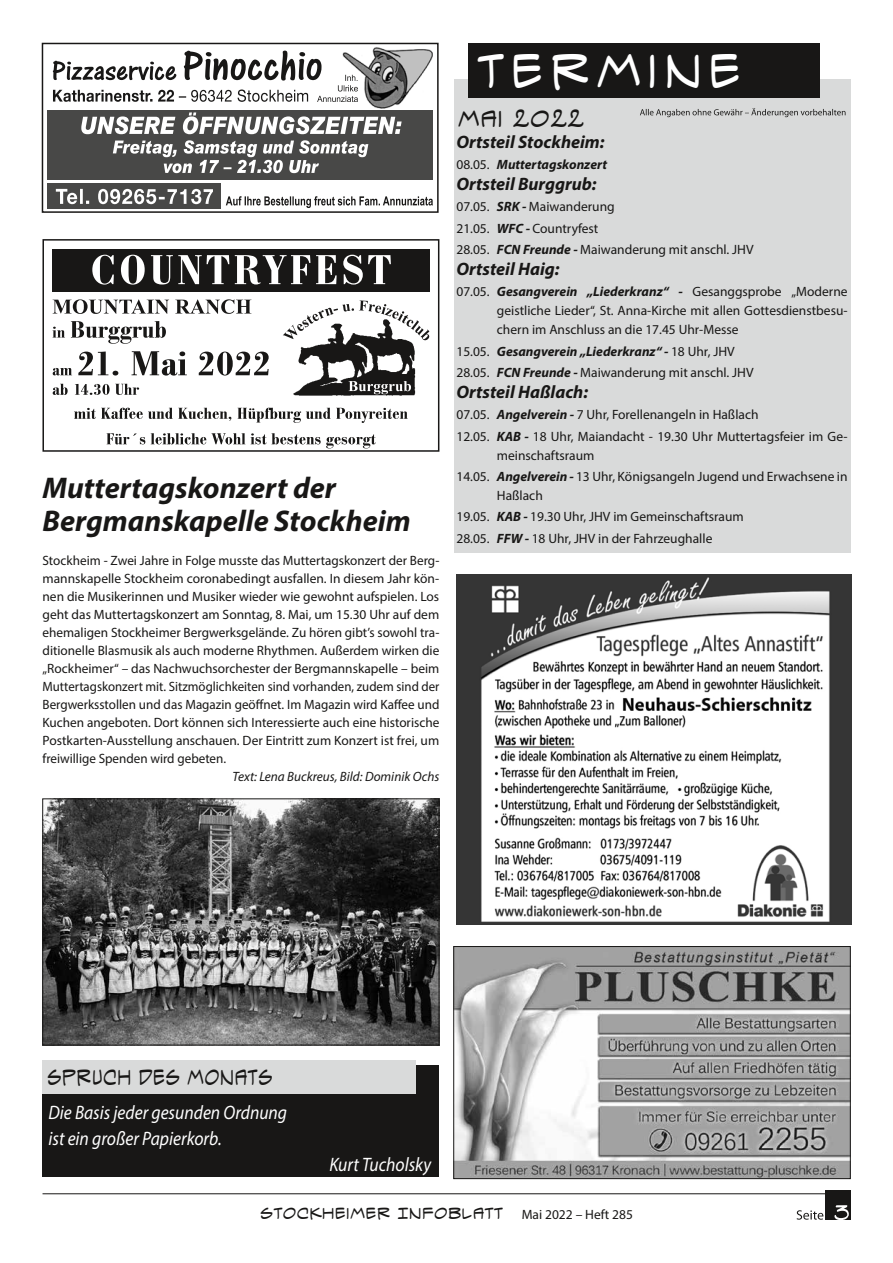
<style>
.page{position:relative;width:893px;height:1263px;background:#fff}
.page>*{position:absolute;margin:0;border:0;box-sizing:border-box;transform-origin:0 0}
.t1{font:49.5px "Spectre Verde BB";letter-spacing:.1em;color:#fff}
.t2{font:italic 700 30px/33px "Myriad Pro";color:#181716}
.t3{font:24px "Spectre Verde BB";color:#181716}
.t4{font:22.5px "Spectre Verde BB";color:#181716;scale:.82 1}
.t5{font:italic 19.5px/25.8px "Myriad Pro";color:#fff;scale:.9 1}
.t6{font:italic 700 18px "Myriad Pro";color:#181716}
.t7{font:16.5px "Spectre Verde BB";color:#181716}
.t8{font:13.5px/18px "Myriad Pro";color:#181716}
.t9{font:italic 13.5px "Myriad Pro";color:#181716}
.t10{font:italic 700 13.5px "Myriad Pro";color:#181716}
.s1{font-weight:400;font-style:normal}
.s2{font-weight:700;font-style:italic}
.s3{font-family:"Myriad Pro";font-size:13.5px}
</style>
<div class="page">
<hr style="left:43px;top:1193px;width:807px;height:1px;background:#181716">
<div style="left:825px;top:1190px;width:25px;height:30px;background:#181716"></div>
<svg style="left:797px;top:1210px;width:26px;height:10px"></svg>
<svg style="left:834px;top:1205px;width:15px;height:15px"></svg>
<div style="left:454px;top:80px;width:396px;height:473px;background:#d9dada"></div>
<div style="left:468px;top:44px;width:352px;height:54px;background:#181716"></div>
<div style="left:43px;top:1065px;width:396px;height:112px;background:#181716"></div>
<div style="left:43px;top:1060px;width:373px;height:33px;background:#d9dada"></div>
<img style="left:457px;top:574px;width:394px;height:351px">
<img style="left:358px;top:47px;width:75px;height:62px">
<svg style="left:53px;top:51px;width:305px;height:51px"></svg>
<div style="left:47px;top:111px;width:386px;height:69px;background:#484847"></div>
<div style="left:42px;top:43px;width:397px;height:170px;border:2px solid #181716"></div>
<div style="left:47px;top:184px;width:174px;height:25px;background:#484847"></div>
<svg style="left:56px;top:189px;width:157px;height:15px"></svg>
<svg style="left:226px;top:196px;width:207px;height:12px"></svg>
<svg style="left:113px;top:140px;width:255px;height:33px"></svg>
<svg style="left:81px;top:112px;width:321px;height:22px"></svg>
<div style="left:42px;top:239px;width:397px;height:213px;border:2px solid #181716"></div>
<img style="left:293px;top:340px;width:123px;height:56px">
<svg style="left:348px;top:381px;width:63px;height:13px"></svg>
<svg style="left:283px;top:300px;width:146px;height:40px"></svg>
<div style="left:52px;top:250px;width:377px;height:42px;background:#181716"></div>
<svg style="left:53px;top:321px;width:113px;height:23px"></svg>
<svg style="left:53px;top:299px;width:198px;height:15px"></svg>
<svg style="left:53px;top:384px;width:86px;height:11px"></svg>
<svg style="left:53px;top:351px;width:216px;height:25px"></svg>
<svg style="left:107px;top:433px;width:268px;height:15px"></svg>
<svg style="left:74px;top:408px;width:334px;height:15px"></svg>
<svg style="left:92px;top:255px;width:299px;height:30px"></svg>
<svg style="left:640px;top:108px;width:205px;height:9px"></svg>
<img style="left:44px;top:801px;width:393px;height:242px">
<div style="left:42px;top:799px;width:397px;height:246px;border:1px solid #181716"></div>
<img style="left:456px;top:948px;width:392px;height:229px">
<div style="left:454px;top:946px;width:396px;height:233px;border:1px solid #181716"></div>
<h2 class="t2" style="left:43px;top:471px;width:370px">Muttertagskonzert der<br>Bergmanskapelle Stockheim</h2>
<p class="t8" style="left:43px;top:551px;width:398px;text-align:justify">Stockheim - Zwei Jahre in Folge musste das Muttertagskonzert der Berg&shy;mannskapelle Stockheim coronabedingt ausfallen. In diesem Jahr kön&shy;nen die Musikerinnen und Musiker wieder wie gewohnt aufspielen. Los geht das Muttertagskonzert am Sonntag, 8. Mai, um 15.30 Uhr auf dem ehemaligen Stockheimer Bergwerksgelände. Zu hören gibt’s sowohl tra&shy;ditionelle Blasmusik als auch moderne Rhythmen. Außerdem wirken die „Rockheimer“ – das Nachwuchsorchester der Bergmannskapelle – beim Muttertagskonzert mit. Sitzmöglichkeiten sind vorhanden, zudem sind der Bergwerksstollen und das Magazin geöffnet. Im Magazin wird Kaffee und Kuchen angeboten. Dort können sich Interessierte auch eine historische Postkarten-Ausstellung anschauen. Der Eintritt zum Konzert ist frei, um freiwillige Spenden wird gebeten.</p>
<p class="t9" style="left:233px;top:768px;width:208px">Text: Lena Buckreus, Bild: Dominik Ochs</p>
<h1 class="t1" style="left:477px;top:46px;width:266px">TERMINE</h1>
<h3 class="t3" style="left:458px;top:106px;width:128px">MAI 2022</h3>
<h3 class="t6" style="left:456px;top:130px;width:150px">Ortsteil Stockheim:</h3>
<p class="t10" style="left:456px;top:155px;width:152px"><span class="s1">08.05.</span> Muttertagskonzert</p>
<h3 class="t6" style="left:456px;top:172px;width:142px">Ortsteil Burggrub:</h3>
<p class="t8" style="left:456px;top:196px;width:299px;line-height:21.3px">07.05. <span class="s2">SRK -</span> Maiwanderung<br>21.05. <span class="s2">WFC -</span> Countryfest<br>28.05. <span class="s2">FCN Freunde -</span> Maiwanderung mit anschl. JHV</p>
<h3 class="t6" style="left:456px;top:257px;width:105px">Ortsteil Haig:</h3>
<p class="t8" style="left:497px;top:282px;width:352px;line-height:19px;text-align:justify;text-indent:-40px">07.05. <span class="s2">Gesangverein „Liederkranz“ -</span> Gesanggsprobe „Moderne geistliche Lieder“, St. Anna-Kirche mit allen Gottesdienstbesu&shy;chern im Anschluss an die 17.45 Uhr-Messe</p>
<p class="t8" style="left:456px;top:340px;width:299px;line-height:21.3px">15.05. <span class="s2">Gesangverein „Liederkranz“ -</span> 18 Uhr, JHV<br>28.05. <span class="s2">FCN Freunde -</span> Maiwanderung mit anschl. JHV</p>
<h3 class="t6" style="left:456px;top:380px;width:133px">Ortsteil Haßlach:</h3>
<p class="t8" style="left:456px;top:404px;width:393px;line-height:21.3px">07.05. <span class="s2">Angelverein -</span> 7 Uhr, Forellenangeln in Haßlach<br>12.05. <span class="s2">KAB -</span> 18 Uhr, Maiandacht - 19.30 Uhr Muttertagsfeier im Ge-</p>
<p class="t8" style="left:456px;top:444px;width:393px;line-height:21.3px;text-indent:40px">meinschaftsraum<br>14.05. <span class="s2">Angelverein -</span> 13 Uhr, Königsangeln Jugend und Erwachsene in</p>
<p class="t8" style="left:456px;top:485px;width:289px;line-height:21.3px;text-indent:40px">Haßlach<br>19.05. <span class="s2">KAB -</span> 19.30 Uhr, JHV im Gemeinschaftsraum<br>28.05. <span class="s2">FFW -</span> 18 Uhr, JHV in der Fahrzeughalle</p>
<h3 class="t4" style="left:47px;top:1066px;width:277px">SPRUCH DES MONATS</h3>
<h3 class="t5" style="left:48px;top:1099px;width:267px">Die Basis jeder gesunden Ordnung ist ein großer Papierkorb.</h3>
<h3 class="t5" style="left:329px;top:1151px;width:115px">Kurt Tucholsky</h3>
<p class="t7" style="left:260px;top:1205px;width:375px">STOCKHEIMER INFOBLATT <span class="s3">Mai 2022 – Heft 285</span></p>
</div>
